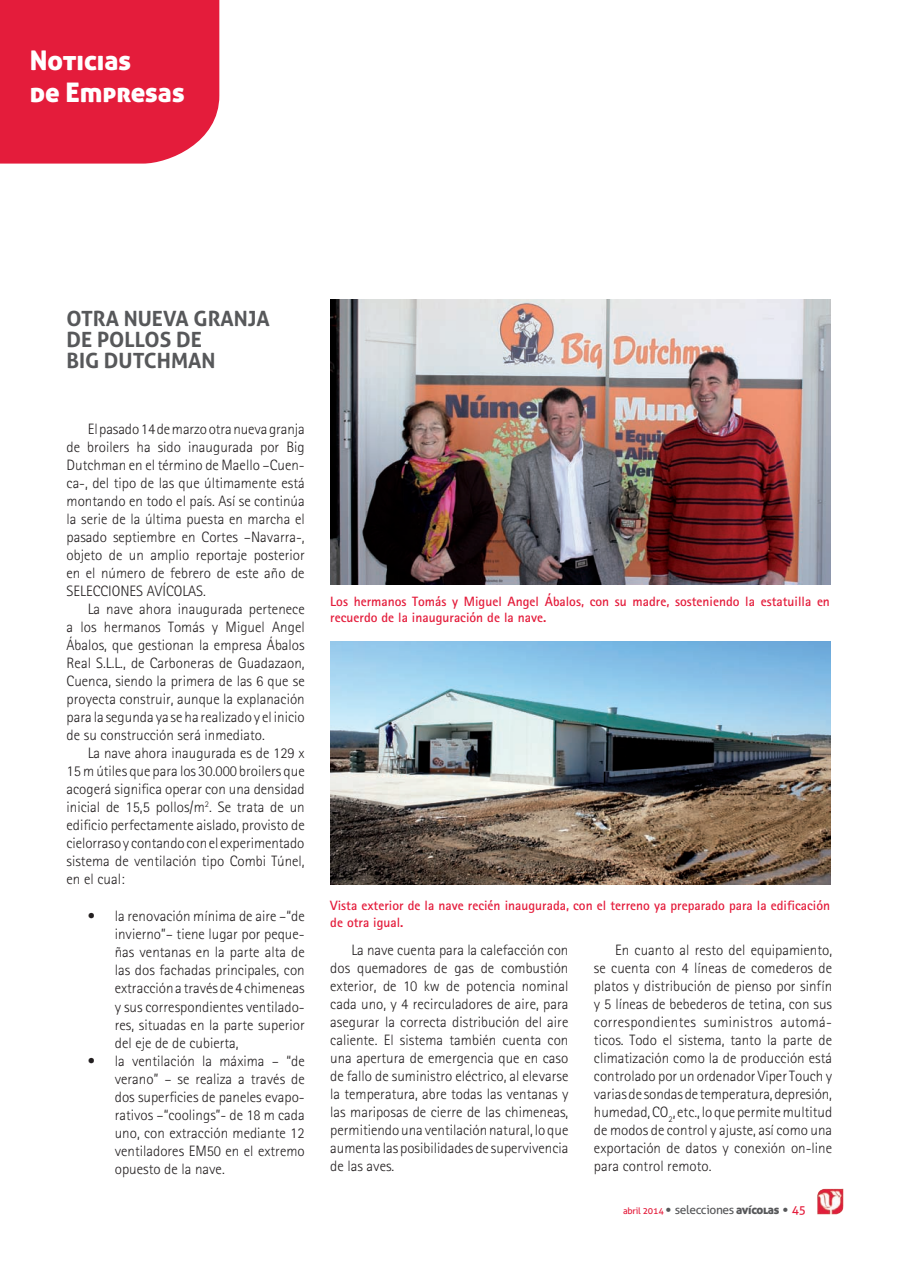
<style>
.page{position:relative;width:898px;height:1266px;background:#fff}
.page>*{position:absolute;margin:0;border:0;box-sizing:border-box;transform-origin:0 0}
.t1{font:27px "Aller Display";color:#fff}
.encabezado_noticias{font:700 21px/21px "Aller";color:#57585a}
.TEXTO_NOTICIAS{font:300 15px/18px "Rotis Sans Serif";color:#231f20;text-align:justify}
.TEXTO_NOTICIAS-2{font:700 13.5px/16.2px "Rotis Sans Serif";color:#e41c3b}
.t2{font:12px "Aller";letter-spacing:-.03em;color:#57585a}
.s1{font-size:9px;color:#e41c3b}
.s2{font-family:"Frutiger Roman";font-weight:500}
.s3{font-family:"Aller Display"}
.s4{color:#e41c3b}
</style>
<div class="page">
<img style="left:817px;top:1188px;width:26px;height:26px">
<img style="left:330px;top:299px;width:500px;height:285px">
<img style="left:330px;top:641px;width:500px;height:243px">
<div style="left:0;top:0;width:219px;height:163px;background:#e41c3b"></div>
<p class="t1" style="left:30px;top:43px;width:103px">Noticias</p>
<p class="t1" style="left:30px;top:75px;width:157px">de Empresas</p>
<p class="encabezado_noticias" style="left:67px;top:307px;width:205px">OTRA NUEVA GRANJA<br>DE POLLOS DE<br>BIG DUTCHMAN</p>
<p class="TEXTO_NOTICIAS" style="left:67px;top:419px;width:240px;text-indent:21px">El pasado 14 de marzo otra nueva granja de broilers ha sido inaugurada por Big Dutchman en el término de Maello –Cuen&shy;ca-, del tipo de las que últimamente está montando en todo el país. Así se continúa la serie de la última puesta en marcha el pasado septiembre en Cortes –Navarra-, objeto de un amplio reportaje posterior en el número de febrero de este año de SELECCIONES AVÍCOLAS.</p>
<p class="TEXTO_NOTICIAS" style="left:67px;top:599px;width:240px;text-indent:21px">La nave ahora inaugurada pertenece a los hermanos Tomás y Miguel Angel Ábalos, que gestionan la empresa Ábalos Real S.L.L., de Carboneras de Guadazaon, Cuenca, siendo la primera de las 6 que se proyecta construir, aunque la explanación para la segunda ya se ha realizado y el inicio de su construcción será inmediato.</p>
<p class="TEXTO_NOTICIAS" style="left:67px;top:743px;width:240px;text-indent:21px">La nave ahora inaugurada es de 129 x 15 m útiles que para los 30.000 broilers que acogerá significa operar con una densidad inicial de 15,5 pollos/m<sup>2</sup>. Se trata de un edificio perfectamente aislado, provisto de cielorraso y contando con el experimentado sistema de ventilación tipo Combi Túnel, en el cual:</p>
<p class="TEXTO_NOTICIAS" style="left:115px;top:907px;width:191px;text-indent:-27px">• la renovación mínima de aire –“de invierno”– tiene lugar por peque&shy;ñas ventanas en la parte alta de las dos fachadas principales, con extracción a través de 4 chimeneas y sus correspondientes ventilado&shy;res, situadas en la parte superior del eje de de cubierta,</p>
<p class="TEXTO_NOTICIAS" style="left:115px;top:1051px;width:192px;text-indent:-27px">• la ventilación la máxima – “de verano” – se realiza a través de dos superficies de paneles evapo&shy;rativos –“coolings”- de 18 m cada uno, con extracción mediante 12 ventiladores EM50 en el extremo opuesto de la nave.</p>
<p class="TEXTO_NOTICIAS-2" style="left:330px;top:592px;width:501px">Los hermanos Tomás y Miguel Angel Ábalos, con su madre, sosteniendo la estatuilla en recuerdo de la inauguración de la nave.</p>
<p class="TEXTO_NOTICIAS-2" style="left:330px;top:897px;width:501px">Vista exterior de la nave recién inaugurada, con el terreno ya preparado para la edificación de otra igual.</p>
<p class="TEXTO_NOTICIAS" style="left:330px;top:941px;width:240px;text-indent:21px">La nave cuenta para la calefacción con dos quemadores de gas de combustión exterior, de 10 kw de potencia nominal cada uno, y 4 recirculadores de aire, para asegurar la correcta distribución del aire caliente. El sistema también cuenta con una apertura de emergencia que en caso de fallo de suministro eléctrico, al elevarse la temperatura, abre todas las ventanas y las mariposas de cierre de las chimeneas, permitiendo una ventilación natural, lo que aumenta las posibilidades de supervivencia de las aves.</p>
<p class="TEXTO_NOTICIAS" style="left:594px;top:941px;width:240px;text-indent:21px">En cuanto al resto del equipamiento, se cuenta con 4 líneas de comederos de platos y distribución de pienso por sinfín y 5 líneas de bebederos de tetina, con sus correspondientes suministros automá&shy;ticos. Todo el sistema, tanto la parte de climatización como la de producción está controlado por un ordenador Viper Touch y varias de sondas de temperatura, depresión, humedad, CO<sub>2</sub>, etc., lo que permite multitud de modos de control y ajuste, así como una exportación de datos y conexión on-line para control remoto.</p>
<p class="t2" style="left:623px;top:1201px;width:185px"><span class="s1">abril 2014</span> <span class="s2">•</span> selecciones <span class="s3">avícolas</span> <span class="s2">•</span> <span class="s4">45</span></p>
</div>
